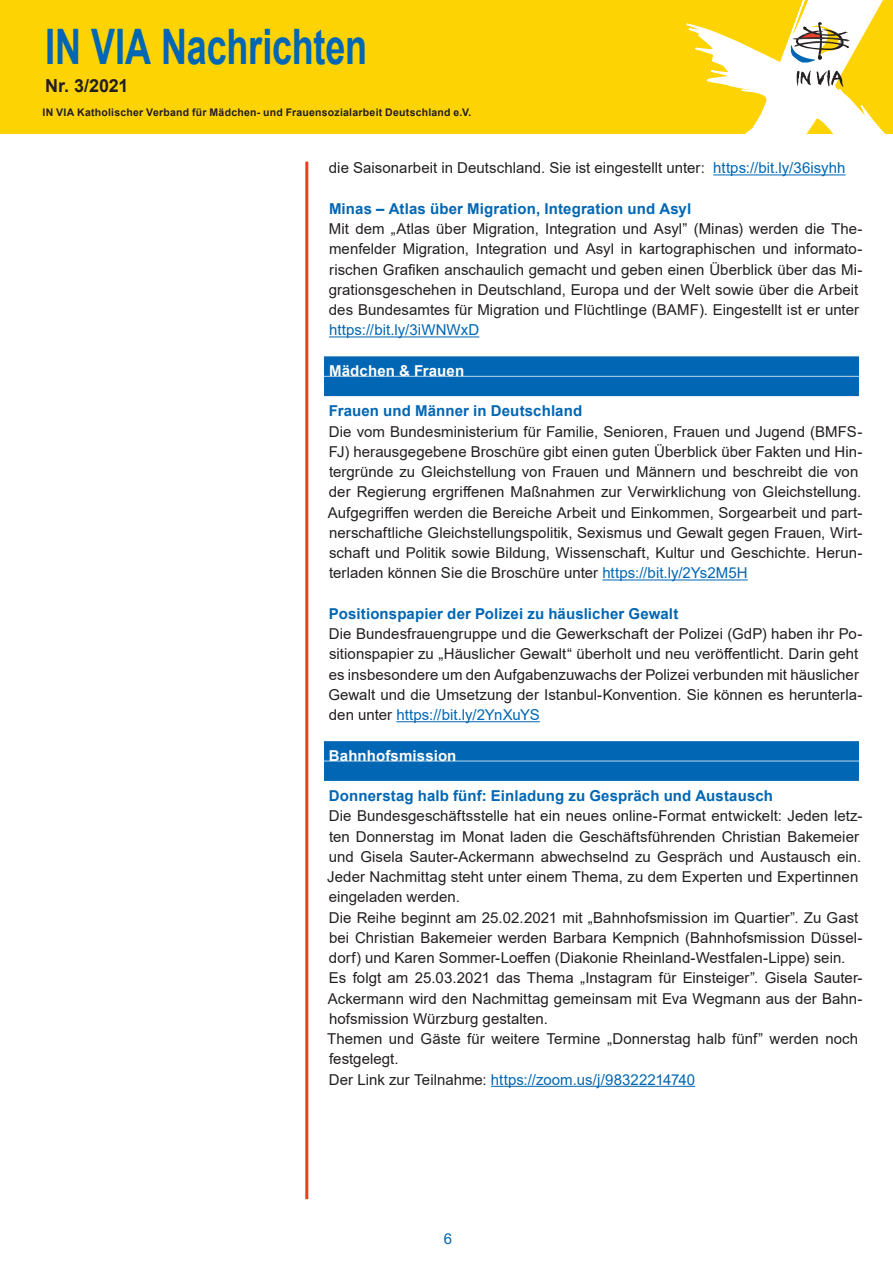
<style>
.page{position:relative;width:893px;height:1263px;background:#fff}
.page>*{position:absolute;margin:0;border:0;box-sizing:border-box;transform-origin:0 0}
.t1{font:700 48.9px "Arial";letter-spacing:-.005em;color:#0166b3;scale:.74 1}
.t2{font:700 18px "Arial";letter-spacing:-.005em;color:#231f20}
.t3{font:15px/20.2px "Arial";letter-spacing:.005em;color:#231f20}
.t4{font:700 15px "Arial";letter-spacing:.01em;color:#0166b3}
.t5{font:15px "Arial";color:#0166b3}
.TITELKASTEN_BLAU{font:700 15px "Arial";letter-spacing:.01em;color:#fff}
.t6{font:700 10.5px "Arial";letter-spacing:.02em;color:#231f20}
.s1{color:#0166b3}
.s2{color:#231f20}
</style>
<div class="page">
<div style="left:0;top:0;width:893px;height:133px;background:#fed304"></div>
<svg style="left:686px;top:0;width:199px;height:133px"></svg>
<hr style="left:305px;top:162px;width:3px;height:1037px;background:#ef3e22">
<hr style="left:713px;top:175px;width:133px;height:1px;background:#0166b3">
<hr style="left:329px;top:337px;width:150px;height:1px;background:#0166b3">
<div style="left:324px;top:356px;width:535px;height:20px;background:#0166b3"></div>
<div style="left:324px;top:377px;width:535px;height:19px;background:#0166b3"></div>
<hr style="left:602px;top:580px;width:146px;height:1px;background:#0166b3">
<hr style="left:396px;top:721px;width:144px;height:1px;background:#0166b3">
<div style="left:324px;top:741px;width:535px;height:20px;background:#0166b3"></div>
<div style="left:324px;top:761px;width:535px;height:20px;background:#0166b3"></div>
<hr style="left:491px;top:1086px;width:204px;height:1px;background:#0166b3">
<h1 class="t1" style="left:45px;top:12px;width:437px">IN VIA Nachrichten</h1>
<p class="t2" style="left:45px;top:73px;width:85px">Nr. 3/2021</p>
<p class="t6" style="left:43px;top:105px;width:430px">IN VIA Katholischer Verband für Mädchen- und Frauensozialarbeit Deutschland e.V.</p>
<p class="t3" style="left:329px;top:158px;width:518px">die Saisonarbeit in Deutschland. Sie ist eingestellt unter: <span class="s1">https://bit.ly/36isyhh</span></p>
<p class="t4" style="left:329px;top:198px;width:364px">Minas – Atlas über Migration, Integration und Asyl</p>
<p class="t3" style="left:329px;top:219px;width:535px">Mit dem „Atlas über Migration, Integration und Asyl” (Minas) werden die The&shy;menfelder Migration, Integration und Asyl in kartographischen und informato&shy;rischen Grafiken anschaulich gemacht und geben einen Überblick über das Mi&shy;grationsgeschehen in Deutschland, Europa und der Welt sowie über die Arbeit des Bundesamtes für Migration und Flüchtlinge (BAMF). Eingestellt ist er unter <span class="s1">https://bit.ly/3iWNWxD</span></p>
<p class="TITELKASTEN_BLAU" style="left:329px;top:360px;width:137px">Mädchen &amp; Frauen</p>
<p class="t4" style="left:329px;top:400px;width:255px">Frauen und Männer in Deutschland</p>
<p class="t3" style="left:328px;top:421px;width:536px">Die vom Bundesministerium für Familie, Senioren, Frauen und Jugend (BMFS-FJ) herausgegebene Broschüre gibt einen guten Überblick über Fakten und Hin&shy;tergründe zu Gleichstellung von Frauen und Männern und beschreibt die von der Regierung ergriffenen Maßnahmen zur Verwirklichung von Gleichstellung.<br>Aufgegriffen werden die Bereiche Arbeit und Einkommen, Sorgearbeit und part&shy;nerschaftliche Gleichstellungspolitik, Sexismus und Gewalt gegen Frauen, Wirt&shy;schaft und Politik sowie Bildung, Wissenschaft, Kultur und Geschichte. Herun&shy;terladen können Sie die Broschüre unter <span class="s1">https://bit.ly/2Ys2M5H</span></p>
<p class="t4" style="left:329px;top:603px;width:351px">Positionspapier der Polizei zu häuslicher Gewalt</p>
<p class="t3" style="left:328px;top:624px;width:535px">Die Bundesfrauengruppe und die Gewerkschaft der Polizei (GdP) haben ihr Po&shy;sitionspapier zu „Häuslicher Gewalt“ überholt und neu veröffentlicht. Darin geht es insbesondere um den Aufgabenzuwachs der Polizei verbunden mit häuslicher Gewalt und die Umsetzung der Istanbul-Konvention. Sie können es herunterla&shy;den unter <span class="s1">https://bit.ly/2YnXuYS</span></p>
<p class="TITELKASTEN_BLAU" style="left:329px;top:745px;width:129px">Bahnhofsmission</p>
<p class="t4" style="left:329px;top:785px;width:445px">Donnerstag halb fünf: Einladung zu Gespräch und Austausch</p>
<p class="t3" style="left:327px;top:806px;width:537px">Die Bundesgeschäftsstelle hat ein neues online-Format entwickelt: Jeden letz&shy;ten Donnerstag im Monat laden die Geschäftsführenden Christian Bakemeier und Gisela Sauter-Ackermann abwechselnd zu Gespräch und Austausch ein.<br>Jeder Nachmittag steht unter einem Thema, zu dem Experten und Expertinnen eingeladen werden.</p>
<p class="t3" style="left:329px;top:907px;width:535px">Die Reihe beginnt am 25.02.2021 mit „Bahnhofsmission im Quartier”. Zu Gast bei Christian Bakemeier werden Barbara Kempnich (Bahnhofsmission Düssel&shy;dorf) und Karen Sommer-Loeffen (Diakonie Rheinland-Westfalen-Lippe) sein.</p>
<p class="t3" style="left:328px;top:968px;width:536px;text-align:justify">Es folgt am 25.03.2021 das Thema „Instagram für Einsteiger”. Gisela Sauter-Ackermann wird den Nachmittag gemeinsam mit Eva Wegmann aus der Bahn&shy;hofsmission Würzburg gestalten.</p>
<p class="t3" style="left:327px;top:1029px;width:533px">Themen und Gäste für weitere Termine „Donnerstag halb fünf” werden noch festgelegt.</p>
<p class="t5" style="left:329px;top:1069px;width:368px"><span class="s2">Der Link zur Teilnahme:</span> https://zoom.us/j/98322214740</p>
<p class="t5" style="left:444px;top:1228px;width:10px">6</p>
</div>
